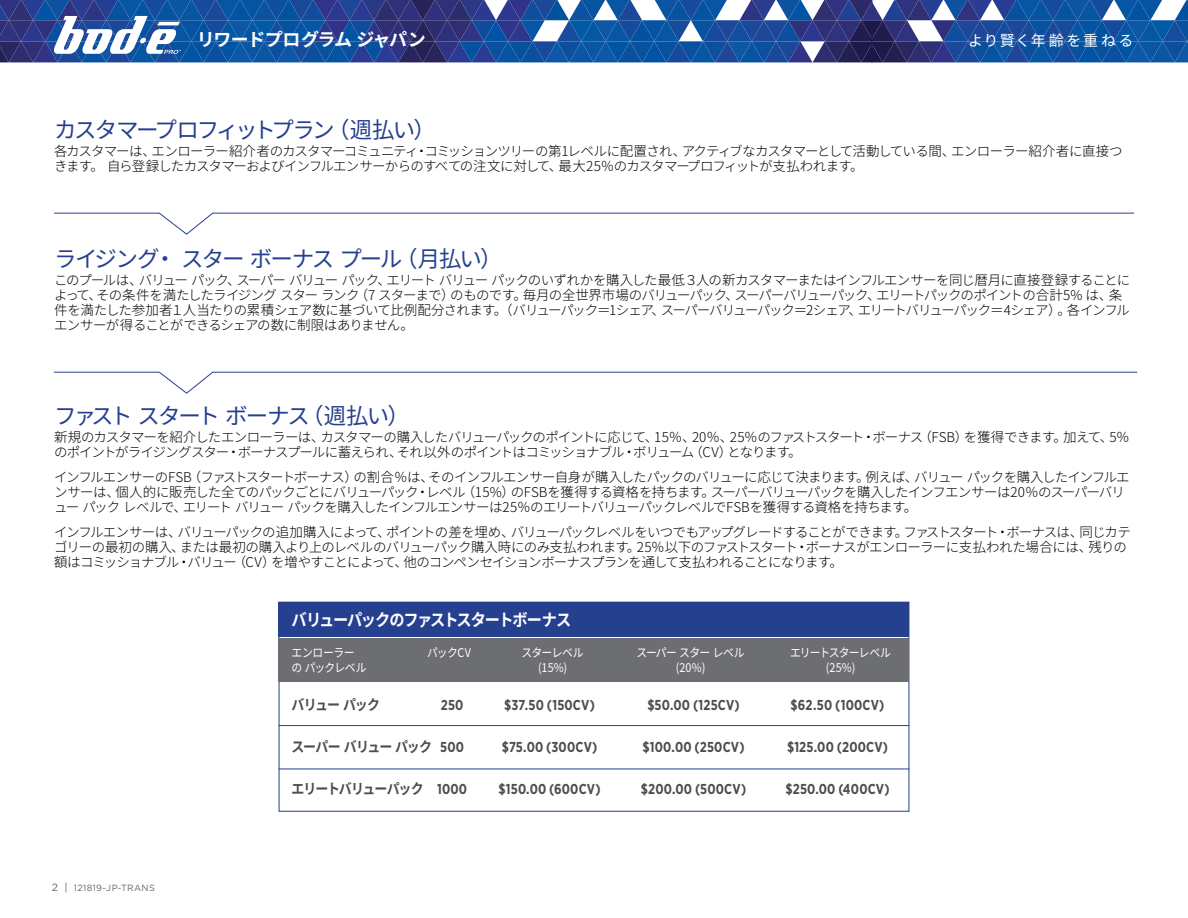
<style>
.page{position:relative;width:1188px;height:918px;background:#fff}
.page>*{position:absolute;margin:0;border:0;box-sizing:border-box;transform-origin:0 0}
.t1{font:22.5px "Noto Sans CJ Kjp";letter-spacing:-.09em;color:#25408f}
.t2{font:700 18px "Noto Sans CJ Kjp";letter-spacing:-.065em;color:#fff}
.t3{font:700 16.95px "Noto Sans CJ Kjp";letter-spacing:-.08em;color:#fff;scale:.9 1}
.t4{font:15px "Noto Sans CJ Kjp";letter-spacing:.125em;color:#fff}
.t5{font:700 14.4px "Gotham Narrow";letter-spacing:.015em;color:#4d4d4f;scale:.9 1}
.t6{font:700 14.4px "Noto Sans CJ Kjp";letter-spacing:-.075em;color:#4d4d4f;scale:.9 1}
.t7{font:300 13.5px/15px "Noto Sans CJ Kjp";letter-spacing:-.065em;color:#000}
.t8{font:12px "Noto Sans CJ Kjp";letter-spacing:-.06em;color:#fff;scale:.9 1}
.t9{font:9px "Gotham";letter-spacing:.035em;color:#636466}
.s1{font-size:10.5px}
.s2{font-family:"Gotham Narrow"}
</style>
<div class="page">
<svg style="left:54px;top:212px;width:1080px;height:23px"></svg>
<svg style="left:54px;top:371px;width:1084px;height:23px"></svg>
<div style="left:279px;top:639px;width:630px;height:43px;background:#6d6e71"></div>
<hr style="left:279px;top:725px;width:630px;height:1px;background:#25408f">
<hr style="left:279px;top:769px;width:630px;height:1px;background:#25408f">
<div style="left:279px;top:602px;width:630px;height:34px;background:#25408f"></div>
<svg style="left:0;top:0;width:1188px;height:62px;background:#325b9f"></svg>
<h2 class="t2" style="left:197px;top:29px;width:230px">リワードプログラム ジャパン</h2>
<p class="t4" style="left:968px;top:32px;width:167px">より賢く年齢を重ねる</p>
<h1 class="t1" style="left:54px;top:117px;width:383px">カスタマープロフィットプラン（週払い）</h1>
<p class="t7" style="left:54px;top:144px;width:1070px">各カスタマーは、エンローラー紹介者のカスタマーコミュニティ・コミッションツリーの第1レベルに配置され、アクティブなカスタマーとして活動している間、エンローラー紹介者に直接つきます。 自ら登録したカスタマーおよびインフルエンサーからのすべての注文に対して、最大25％のカスタマープロフィットが支払われます。</p>
<h1 class="t1" style="left:54px;top:246px;width:450px">ライジング・ スター ボーナス プール（月払い）</h1>
<p class="t7" style="left:54px;top:273px;width:1078px">このプールは、バリュー パック、スーパー バリュー パック、エリート バリュー パックのいずれかを購入した最低３人の新カスタマーまたはインフルエンサーを同じ暦月に直接登録することによって、その条件を満たしたライジング スター ランク（7 スターまで）のものです。毎月の全世界市場のバリューパック、スーパーバリューパック、エリートパックのポイントの合計5% は、条件を満たした参加者１人当たりの累積シェア数に基づいて比例配分されます。（バリューパック＝1シェア、スーパーバリューパック＝2シェア、エリートバリューパック＝4シェア）。各インフルエンサーが得ることができるシェアの数に制限はありません。</p>
<h1 class="t1" style="left:54px;top:403px;width:357px">ファスト スタート ボーナス（週払い）</h1>
<p class="t7" style="left:54px;top:430px;width:1077px">新規のカスタマーを紹介したエンローラーは、カスタマーの購入したバリューパックのポイントに応じて、15％、20％、25％のファストスタート・ボーナス（FSB）を獲得できます。加えて、5％のポイントがライジングスター・ボーナスプールに蓄えられ、それ以外のポイントはコミッショナブル・ボリューム（CV）となります。</p>
<p class="t7" style="left:54px;top:470px;width:1077px">インフルエンサーのFSB（ファストスタートボーナス）の割合％は、そのインフルエンサー自身が購入したパックのバリューに応じて決まります。例えば、バリュー パックを購入したインフルエンサーは、個人的に販売した全てのパックごとにバリューパック・レベル（15%）のFSBを獲得する資格を持ちます。スーパーバリューパックを購入したインフエンサーは20％のスーパーバリュー パック レベルで、エリート バリュー パックを購入したインフルエンサーは25％のエリートバリューパックレベルでFSBを獲得する資格を持ちます。</p>
<p class="t7" style="left:54px;top:524px;width:1078px">インフルエンサーは、バリューパックの追加購入によって、ポイントの差を埋め、バリューパックレベルをいつでもアップグレードすることができます。ファストスタート・ボーナスは、同じカテゴリーの最初の購入、または最初の購入より上のレベルのバリューパック購入時にのみ支払われます。25％以下のファストスタート・ボーナスがエンローラーに支払われた場合には、残りの額はコミッショナブル・バリュー（CV）を増やすことによって、他のコンペンセイションボーナスプランを通して支払われることになります。</p>
<p class="t3" style="left:292px;top:610px;width:312px">バリューパックのファストスタートボーナス</p>
<p class="t8" style="left:292px;top:645px;width:72px">エンローラー</p>
<p class="t8" style="left:427px;top:645px;width:50px">パックCV</p>
<p class="t8" style="left:521px;top:645px;width:71px">スターレベル</p>
<p class="t8" style="left:636px;top:645px;width:122px">スーパー スター レベル</p>
<p class="t8" style="left:790px;top:645px;width:114px">エリートスターレベル</p>
<p class="t8" style="left:292px;top:661px;width:85px">の パックレベル</p>
<p class="t8" style="left:538px;top:661px;width:34px">(15%)</p>
<p class="t8" style="left:676px;top:661px;width:34px">(20%)</p>
<p class="t8" style="left:826px;top:661px;width:34px">(25%)</p>
<p class="t9" style="left:52px;top:882px;width:104px"><span class="s1">2 |</span> 121819-JP-TRANS</p>
<p class="t6" style="left:292px;top:697px;width:100px">バリュー パック</p>
<p class="t5" style="left:441px;top:696px;width:27px">250</p>
<p class="t5" style="left:504px;top:696px;width:102px">$37.50 (150CV)</p>
<p class="t5" style="left:647px;top:696px;width:104px">$50.00 (125CV)</p>
<p class="t5" style="left:791px;top:696px;width:106px">$62.50 (100CV)</p>
<p class="t6" style="left:292px;top:739px;width:193px">スーパー バリュー パック <span class="s2">500</span></p>
<p class="t5" style="left:502px;top:738px;width:108px">$75.00 (300CV)</p>
<p class="t5" style="left:642px;top:738px;width:115px">$100.00 (250CV)</p>
<p class="t5" style="left:787px;top:738px;width:114px">$125.00 (200CV)</p>
<p class="t6" style="left:292px;top:781px;width:197px">エリートバリューパック <span class="s2">1000</span></p>
<p class="t5" style="left:498px;top:780px;width:115px">$150.00 (600CV)</p>
<p class="t5" style="left:641px;top:780px;width:119px">$200.00 (500CV)</p>
<p class="t5" style="left:785px;top:780px;width:117px">$250.00 (400CV)</p>
</div>
